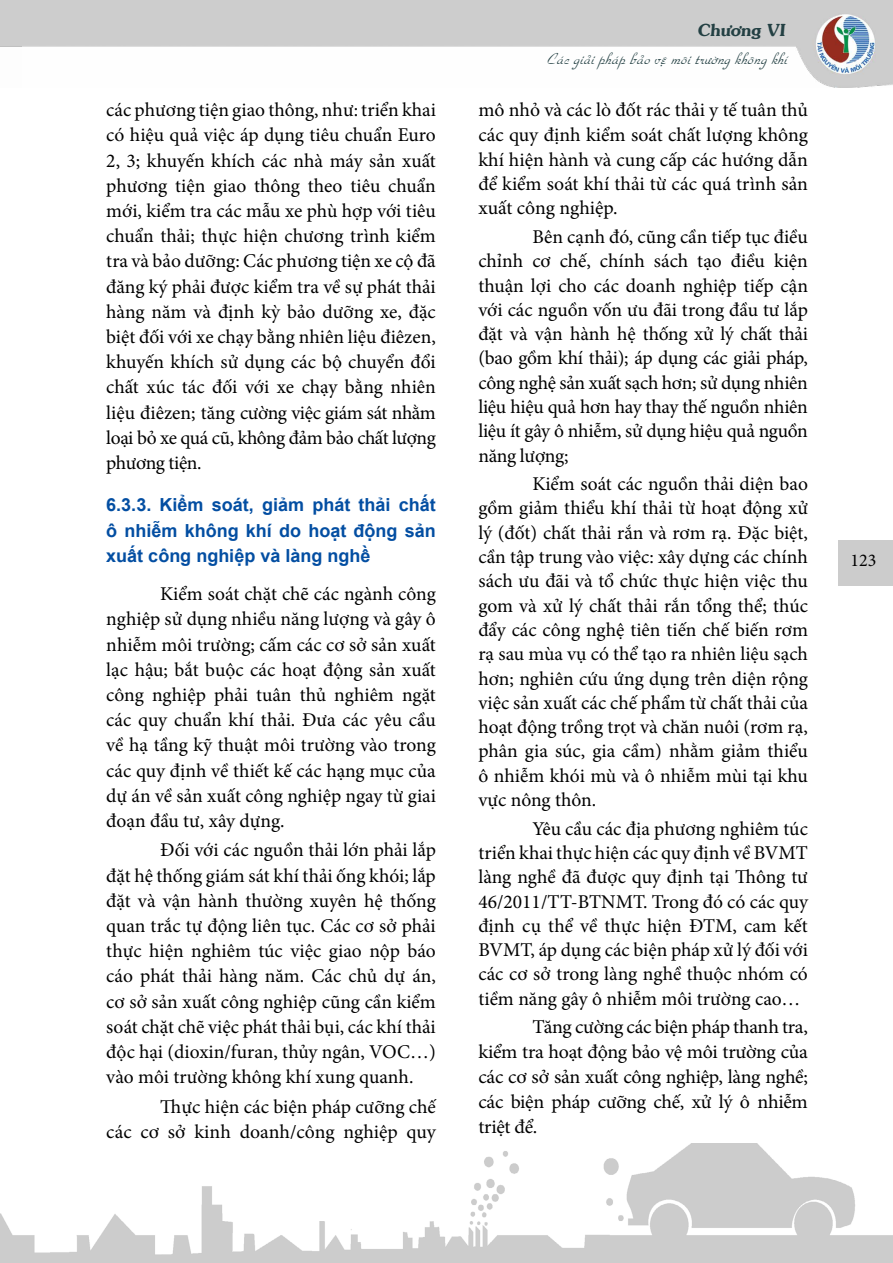
<style>
.page{position:relative;width:893px;height:1263px;background:#fff}
.page>*{position:absolute;margin:0;border:0;box-sizing:border-box;transform-origin:0 0}
.t1{font:19.5px/25.2px "Minion Pro";letter-spacing:-.01em;color:#000;text-align:justify}
.t2{font:700 18px/25.2px "Arial";color:#034ea2;text-align:justify}
.t3{font:18px "Minion Pro";color:#000}
.t4{font:italic 16.5px "VNI Park";color:#234043}
.t5{font:16.5px "VNI Souvir Bold";color:#234043}
</style>
<div class="page">
<div style="left:838px;top:540px;width:55px;height:45px;background:#ccc"></div>
<img style="left:0;top:0;width:893px;height:87px">
<img style="left:0;top:1144px;width:893px;height:119px">
<p class="t1" style="left:106px;top:97px;width:331px">các phương tiện giao thông, như: triển khai có hiệu quả việc áp dụng tiêu chuẩn Euro 2, 3; khuyến khích các nhà máy sản xuất phương tiện giao thông theo tiêu chuẩn mới, kiểm tra các mẫu xe phù hợp với tiêu chuẩn thải; thực hiện chương trình kiểm tra và bảo dưỡng: Các phương tiện xe cộ đã đăng ký phải được kiểm tra về sự phát thải hàng năm và định kỳ bảo dưỡng xe, đặc biệt đối với xe chạy bằng nhiên liệu điêzen, khuyến khích sử dụng các bộ chuyển đổi chất xúc tác đối với xe chạy bằng nhiên liệu điêzen; tăng cường việc giám sát nhằm loại bỏ xe quá cũ, không đảm bảo chất lượng phương tiện.</p>
<p class="t2" style="left:106px;top:493px;width:331px">6.3.3. Kiểm soát, giảm phát thải chất ô nhiễm không khí do hoạt động sản xuất công nghiệp và làng nghề</p>
<p class="t1" style="left:106px;top:581px;width:331px;text-indent:54px">Kiểm soát chặt chẽ các ngành công nghiệp sử dụng nhiều năng lượng và gây ô nhiễm môi trường; cấm các cơ sở sản xuất lạc hậu; bắt buộc các hoạt động sản xuất công nghiệp phải tuân thủ nghiêm ngặt các quy chuẩn khí thải. Đưa các yêu cầu về hạ tầng kỹ thuật môi trường vào trong các quy định về thiết kế các hạng mục của dự án về sản xuất công nghiệp ngay từ giai đoạn đầu tư, xây dựng.</p>
<p class="t1" style="left:106px;top:838px;width:331px;text-indent:54px">Đối với các nguồn thải lớn phải lắp đặt hệ thống giám sát khí thải ống khói; lắp đặt và vận hành thường xuyên hệ thống quan trắc tự động liên tục. Các cơ sở phải thực hiện nghiêm túc việc giao nộp báo cáo phát thải hàng năm. Các chủ dự án, cơ sở sản xuất công nghiệp cũng cần kiểm soát chặt chẽ việc phát thải bụi, các khí thải độc hại (dioxin/furan, thủy ngân, VOC…) vào môi trường không khí xung quanh.</p>
<p class="t1" style="left:106px;top:1094px;width:331px;text-align:right">Thực hiện các biện pháp cưỡng chế<br>các cơ sở kinh doanh/công nghiệp quy</p>
<p class="t5" style="left:697px;top:17px;width:91px">Chöông VI</p>
<p class="t4" style="left:547px;top:47px;width:245px">Caù cg iaû iphaùp baû oveämoâ itröôø ng khoâ ng khí</p>
<p class="t1" style="left:478px;top:98px;width:331px;line-height:24.5px">mô nhỏ và các lò đốt rác thải y tế tuân thủ các quy định kiểm soát chất lượng không khí hiện hành và cung cấp các hướng dẫn để kiểm soát khí thải từ các quá trình sản xuất công nghiệp.</p>
<p class="t1" style="left:478px;top:225px;width:331px;line-height:24.3px;text-indent:54px">Bên cạnh đó, cũng cần tiếp tục điều chỉnh cơ chế, chính sách tạo điều kiện thuận lợi cho các doanh nghiệp tiếp cận với các nguồn vốn ưu đãi trong đầu tư lắp đặt và vận hành hệ thống xử lý chất thải (bao gồm khí thải); áp dụng các giải pháp, công nghệ sản xuất sạch hơn; sử dụng nhiên liệu hiệu quả hơn hay thay thế nguồn nhiên liệu ít gây ô nhiễm, sử dụng hiệu quả nguồn năng lượng;</p>
<p class="t1" style="left:478px;top:472px;width:331px;line-height:24.3px;text-indent:54px">Kiểm soát các nguồn thải diện bao gồm giảm thiểu khí thải từ hoạt động xử lý (đốt) chất thải rắn và rơm rạ. Đặc biệt, cần tập trung vào việc: xây dựng các chính sách ưu đãi và tổ chức thực hiện việc thu gom và xử lý chất thải rắn tổng thể; thúc đẩy các công nghệ tiên tiến chế biến rơm rạ sau mùa vụ có thể tạo ra nhiên liệu sạch hơn; nghiên cứu ứng dụng trên diện rộng việc sản xuất các chế phẩm từ chất thải của hoạt động trồng trọt và chăn nuôi (rơm rạ, phân gia súc, gia cầm) nhằm giảm thiểu ô nhiễm khói mù và ô nhiễm mùi tại khu vực nông thôn.</p>
<p class="t1" style="left:478px;top:816px;width:331px;line-height:24.3px;text-indent:54px">Yêu cầu các địa phương nghiêm túc triển khai thực hiện các quy định về BVMT làng nghề đã được quy định tại Thông tư 46/2011/TT-BTNMT. Trong đó có các quy định cụ thể về thực hiện ĐTM, cam kết BVMT, áp dụng các biện pháp xử lý đối với các cơ sở trong làng nghề thuộc nhóm có tiềm năng gây ô nhiễm môi trường cao…</p>
<p class="t1" style="left:478px;top:1015px;width:331px;text-indent:54px">Tăng cường các biện pháp thanh tra, kiểm tra hoạt động bảo vệ môi trường của các cơ sở sản xuất công nghiệp, làng nghề; các biện pháp cưỡng chế, xử lý ô nhiễm triệt để.</p>
<p class="t3" style="left:850px;top:548px;width:27px">123</p>
</div>
